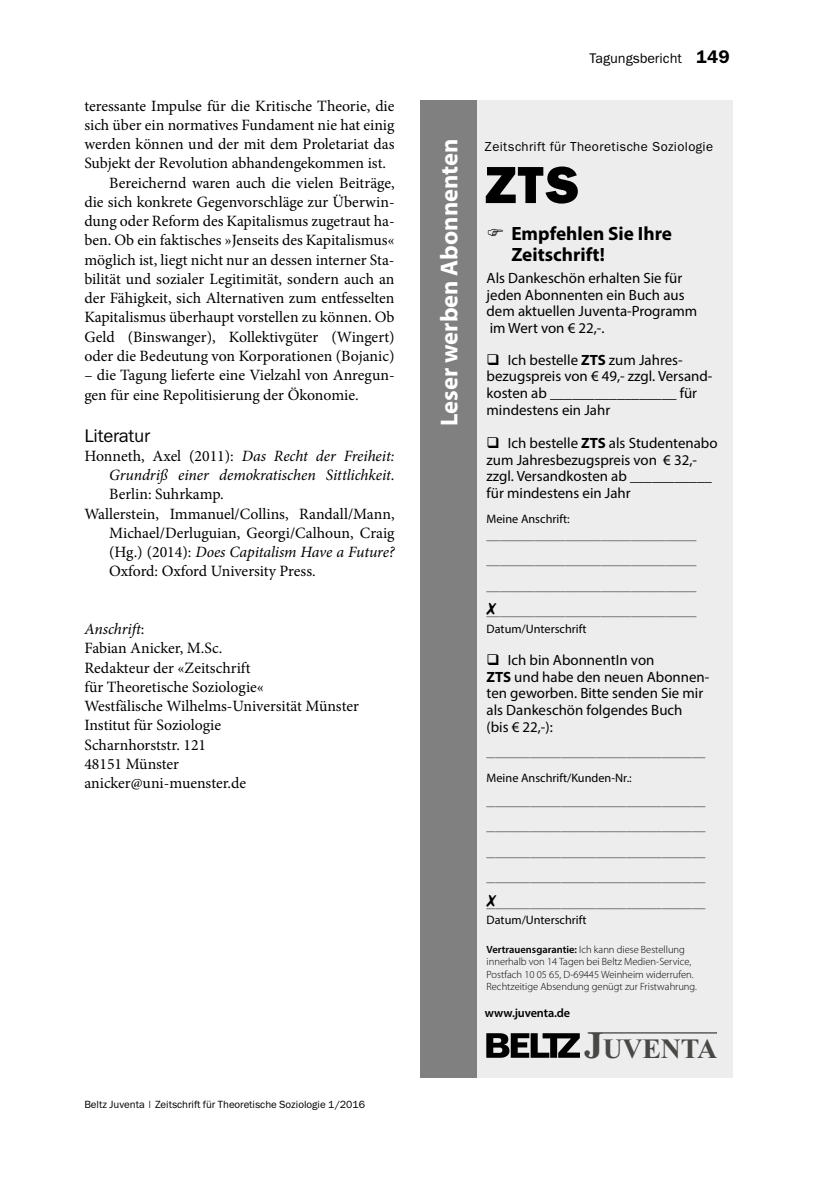
<style>
.page{position:relative;width:819px;height:1191px;background:#fff}
.page>*{position:absolute;margin:0;border:0;box-sizing:border-box;transform-origin:0 0}
.t1{font:800 52.5px "Franklin Gothic";color:#000}
.t2{font:700 28px "Times New Roman";letter-spacing:-.01em;color:#484847}
.t3{font:700 24.5px "Myriad Pro";color:#fff}
.t4{font:700 19.25px/21px "Myriad Pro";color:#000}
.t5{font:18.38px "Franklin Gothic Book ITC";letter-spacing:-.01em;color:#000}
.t6{font:15.75px/19.2px "Minion Pro";color:#000}
.t7{font:italic 15.75px "Minion Pro";letter-spacing:-.01em;color:#000}
.t8{font:14.88px/16.6px "Myriad Pro";color:#000}
.t9{font:14px "Franklin Gothic Book ITC";color:#000}
.t10{font:13.12px "Franklin Gothic";letter-spacing:.025em;color:#000}
.t11{font:12.25px "Myriad Pro";color:#000}
.t12{font:600 12.25px "Myriad Pro";letter-spacing:-.01em;color:#000}
.t13{font:300 10.5px/12.2px "Myriad Pro";color:#000}
.t14{font:10.5px "Franklin Gothic Book ITC";color:#000}
.t15{font:8.75px "Myriad Pro";color:#000}
.s1{font-style:normal}
.s2{font-style:italic}
.s3{font-family:"Franklin Gothic Demi ITC";font-size:18.38px}
.s4{font-weight:700}
.s5{font-weight:600}
.s6{font-size:37.8px}
</style>
<div class="page">
<div style="left:420px;top:100px;width:313px;height:977px;background:#ededed"></div>
<div style="left:420px;top:100px;width:56px;height:977px;background:#808080"></div>
<hr style="left:587px;top:1032px;width:130px;height:1px;background:#484847">
<img style="left:486px;top:1033px;width:93px;height:24px">
<p class="t6" style="left:84px;top:96px;width:312px">teressante Impulse für die Kritische Theorie, die</p>
<p class="t6" style="left:84px;top:115px;width:312px">sich über ein normatives Fundament nie hat einig</p>
<p class="t6" style="left:84px;top:135px;width:312px">werden können und der mit dem Proletariat das</p>
<p class="t6" style="left:84px;top:154px;width:303px">Subjekt der Revolution abhandengekommen ist.</p>
<p class="t6" style="left:109px;top:173px;width:287px">Bereichernd waren auch die vielen Beiträge,</p>
<p class="t6" style="left:84px;top:192px;width:312px">die sich konkrete Gegenvorschläge zur Überwin-</p>
<p class="t6" style="left:84px;top:212px;width:312px">dung oder Reform des Kapitalismus zugetraut ha-</p>
<p class="t6" style="left:84px;top:231px;width:312px">ben. Ob ein faktisches »Jenseits des Kapitalismus«</p>
<p class="t6" style="left:84px;top:250px;width:311px">möglich ist, liegt nicht nur an dessen interner Sta-</p>
<p class="t6" style="left:84px;top:269px;width:312px">bilität und sozialer Legitimität, sondern auch an</p>
<p class="t6" style="left:84px;top:289px;width:312px">der Fähigkeit, sich Alternativen zum entfesselten</p>
<p class="t6" style="left:84px;top:308px;width:312px">Kapitalismus überhaupt vorstellen zu können. Ob</p>
<p class="t6" style="left:84px;top:327px;width:312px">Geld (Binswanger), Kollektivgüter (Wingert)</p>
<p class="t6" style="left:84px;top:346px;width:312px">oder die Bedeutung von Korporationen (Bojanic)</p>
<p class="t6" style="left:84px;top:366px;width:312px">– die Tagung lieferte eine Vielzahl von Anregun&shy;gen für eine Repolitisierung der Ökonomie.</p>
<p class="t5" style="left:84px;top:423px;width:67px">Literatur</p>
<p class="t7" style="left:84px;top:445px;width:312px"><span class="s1">Honneth, Axel (2011):</span> Das Recht der Freiheit:</p>
<p class="t7" style="left:109px;top:464px;width:287px">Grundriß einer demokratischen Sittlichkeit<span class="s1">.</span></p>
<p class="t6" style="left:109px;top:485px;width:116px">Berlin: Suhrkamp.</p>
<p class="t6" style="left:84px;top:504px;width:312px">Wallerstein, Immanuel/Collins, Randall/Mann,</p>
<p class="t6" style="left:109px;top:523px;width:287px">Michael/Derluguian, Georgi/Calhoun, Craig</p>
<p class="t7" style="left:109px;top:541px;width:287px"><span class="s1">(Hg.) (2014):</span> Does Capitalism Have a Future?</p>
<p class="t6" style="left:109px;top:562px;width:208px">Oxford: Oxford University Press.</p>
<p class="t6" style="left:84px;top:619px;width:276px"><span class="s2">Anschrift</span>:<br>Fabian Anicker, M.Sc.<br>Redakteur der «Zeitschrift<br>für Theoretische Soziologie«<br>Westfälische Wilhelms-Universität Münster<br>Institut für Soziologie<br>Scharnhorststr. 121<br>48151 Münster<br>anicker@uni-muenster.de</p>
<p class="t14" style="left:84px;top:1097px;width:282px">Beltz Juventa | Zeitschrift für Theoretische Soziologie 1/2016</p>
<p class="t9" style="left:589px;top:49px;width:141px">Tagungsbericht <span class="s3">149</span></p>
<h3 class="t3" style="left:433px;top:426px;width:289px;rotate:-90deg">Leser werben Abonnenten</h3>
<p class="t10" style="left:485px;top:139px;width:230px">Zeitschrift für Theoretische Soziologie</p>
<h1 class="t1" style="left:485px;top:154px;width:96px">ZTS</h1>
<p class="t4" style="left:511px;top:222px;width:162px">Empfehlen Sie Ihre<br>Zeitschrift!</p>
<p class="t8" style="left:486px;top:269px;width:212px">Als Dankeschön erhalten Sie für jeden Abonnenten ein Buch aus dem aktuellen Juventa-Programm im Wert von € 22,-.</p>
<p class="t8" style="left:486px;top:351px;width:227px">❑ Ich bestelle <span class="s4">ZTS</span> zum Jahres&shy;bezugspreis von € 49,- zzgl. Versand&shy;kosten ab _________________ für mindestens ein Jahr</p>
<p class="t8" style="left:486px;top:434px;width:232px">❑ Ich bestelle <span class="s4">ZTS</span> als Studentenabo zum Jahresbezugspreis von € 32,- zzgl. Versandkosten ab ___________ für mindestens ein Jahr</p>
<p class="t11" style="left:486px;top:511px;width:85px">Meine Anschrift:</p>
<p class="t15" style="left:486px;top:531px;width:211px">________________________________________________</p>
<p class="t15" style="left:486px;top:557px;width:211px">________________________________________________</p>
<p class="t15" style="left:486px;top:582px;width:211px">________________________________________________</p>
<p class="t15" style="left:486px;top:607px;width:211px">________________________________________________</p>
<p class="t11" style="left:486px;top:621px;width:101px">Datum/Unterschrift</p>
<p class="t8" style="left:486px;top:651px;width:224px">❑ Ich bin AbonnentIn von<br><span class="s4">ZTS</span> und habe den neuen Abonnen&shy;ten geworben. Bitte senden Sie mir als Dankeschön folgendes Buch<br>(bis € 22,-):</p>
<p class="t15" style="left:486px;top:748px;width:220px">__________________________________________________</p>
<p class="t11" style="left:486px;top:770px;width:147px">Meine Anschrift/Kunden-Nr.:</p>
<p class="t15" style="left:486px;top:797px;width:220px">__________________________________________________</p>
<p class="t15" style="left:486px;top:823px;width:220px">__________________________________________________</p>
<p class="t15" style="left:486px;top:848px;width:220px">__________________________________________________</p>
<p class="t15" style="left:486px;top:873px;width:220px">__________________________________________________</p>
<p class="t15" style="left:486px;top:899px;width:220px">__________________________________________________</p>
<p class="t11" style="left:486px;top:912px;width:101px">Datum/Unterschrift</p>
<p class="t13" style="left:486px;top:943px;width:212px"><span class="s5">Vertrauensgarantie:</span> Ich kann diese Bestellung innerhalb von 14 Tagen bei Beltz Medien-Service, Postfach 10 05 65, D-69445 Weinheim widerrufen.<br>Rechtzeitige Absendung genügt zur Fristwahrung.</p>
<p class="t12" style="left:485px;top:1004px;width:87px">www.juventa.de</p>
<h2 class="t2" style="left:584px;top:1029px;width:135px"><span class="s6">J</span>UVENTA</h2>
</div>
